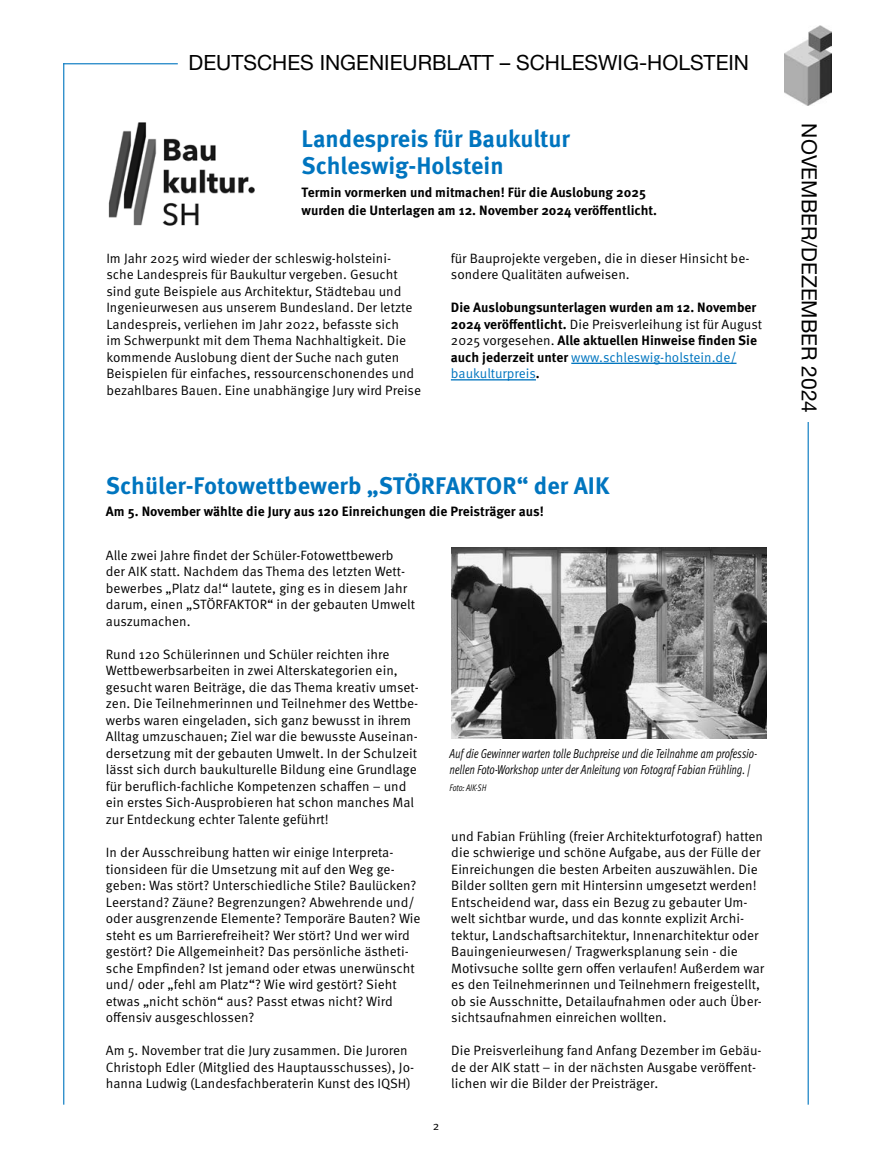
<style>
.page{position:relative;width:872px;height:1170px;background:#fff}
.page>*{position:absolute;margin:0;border:0;box-sizing:border-box;transform-origin:0 0}
.Headline_16_pt{font:700 24px/27px "Meta OT";color:#0075bf}
.t1{font:21px "Helvetica Neue LT Std";color:#000}
.Fließtext_mit_Abstand{font:13.5px/16.5px "Meta OT Norm";color:#000}
.Fließtext_mit_Abstand-2{font:700 13.5px/16.5px "Meta OT";color:#000}
.Subline{font:700 13.5px "Meta OT";color:#000}
.Bildunterschrift{font:12.9px/16.5px "Meta OT Cond Norm Ita";color:#000;scale:.87 1}
.t2{font:12px "Meta OT Norm";color:#000}
.Fotocredit{font:9.45px "Meta OT Cond Norm Ita";color:#000;scale:.87 1}
.s1{font-family:"Meta OT Norm";font-weight:400}
.s2{font-family:"Meta OT Norm";font-weight:400;color:#0075bf}
</style>
<div class="page">
<hr style="left:807px;top:222px;width:1px;height:882px;background:#0075bf">
<hr style="left:63px;top:63px;width:1px;height:1041px;background:#0075bf">
<hr style="left:63px;top:63px;width:115px;height:1px;background:#0075bf">
<img style="left:784px;top:26px;width:47px;height:79px">
<hr style="left:571px;top:362px;width:165px;height:2px;background:#0075bf">
<hr style="left:451px;top:379px;width:85px;height:1px;background:#0075bf">
<img style="left:108px;top:122px;width:147px;height:104px">
<img style="left:451px;top:547px;width:315px;height:191px">
<h2 class="t1" style="left:189px;top:50px;width:562px">DEUTSCHES INGENIEURBLATT – SCHLESWIG-HOLSTEIN</h2>
<p class="Headline_16_pt" style="left:302px;top:125px;width:270px">Landespreis für Baukultur<br>Schleswig-Holstein</p>
<p class="Subline" style="left:302px;top:183px;width:346px">Termin vormerken und mitmachen! Für die Auslobung 2025</p>
<p class="Subline" style="left:302px;top:201px;width:357px">wurden die Unterlagen am 12. November 2024 veröffentlicht.</p>
<p class="Fließtext_mit_Abstand" style="left:106px;top:250px;width:316px">Im Jahr 2025 wird wieder der schleswig-holsteini&shy;sche Landespreis für Baukultur vergeben. Gesucht sind gute Beispiele aus Architektur, Städtebau und Ingenieurwesen aus unserem Bundesland. Der letzte Landespreis, verliehen im Jahr 2022, befasste sich<br>im Schwerpunkt mit dem Thema Nachhaltigkeit. Die kommende Auslobung dient der Suche nach guten Beispielen für einfaches, ressourcenschonendes und bezahlbares Bauen. Eine unabhängige Jury wird Preise</p>
<p class="Fließtext_mit_Abstand" style="left:451px;top:250px;width:300px">für Bauprojekte vergeben, die in dieser Hinsicht be&shy;sondere Qualitäten aufweisen.</p>
<p class="Fließtext_mit_Abstand-2" style="left:451px;top:299px;width:313px">Die Auslobungsunterlagen wurden am 12. November 2024 veröffentlicht. <span class="s1">Die Preisverleihung ist für August 2025 vorgesehen.</span> Alle aktuellen Hinweise finden Sie auch jederzeit unter <span class="s2">www.schleswig-holstein.de/ baukulturpreis</span>.</p>
<p class="Headline_16_pt" style="left:106px;top:472px;width:505px">Schüler-Fotowettbewerb „STÖRFAKTOR“ der AIK</p>
<p class="Subline" style="left:106px;top:503px;width:439px">Am 5. November wählte die Jury aus 120 Einreichungen die Preisträger aus!</p>
<p class="Fließtext_mit_Abstand" style="left:106px;top:547px;width:311px">Alle zwei Jahre findet der Schüler-Fotowettbewerb der AIK statt. Nachdem das Thema des letzten Wett&shy;bewerbes „Platz da!“ lautete, ging es in diesem Jahr darum, einen „STÖRFAKTOR“ in der gebauten Umwelt auszumachen.</p>
<p class="Fließtext_mit_Abstand" style="left:106px;top:646px;width:314px">Rund 120 Schülerinnen und Schüler reichten ihre Wettbewerbsarbeiten in zwei Alterskategorien ein, gesucht waren Beiträge, die das Thema kreativ umset&shy;zen. Die Teilnehmerinnen und Teilnehmer des Wettbe&shy;werbs waren eingeladen, sich ganz bewusst in ihrem Alltag umzuschauen; Ziel war die bewusste Auseinan&shy;dersetzung mit der gebauten Umwelt. In der Schulzeit lässt sich durch baukulturelle Bildung eine Grundlage für beruflich-fachliche Kompetenzen schaffen – und ein erstes Sich-Ausprobieren hat schon manches Mal zur Entdeckung echter Talente geführt!</p>
<p class="Fließtext_mit_Abstand" style="left:106px;top:844px;width:316px">In der Ausschreibung hatten wir einige Interpreta&shy;tionsideen für die Umsetzung mit auf den Weg ge&shy;geben: Was stört? Unterschiedliche Stile? Baulücken?<br>Leerstand? Zäune? Begrenzungen? Abwehrende und/ oder ausgrenzende Elemente? Temporäre Bauten? Wie steht es um Barrierefreiheit? Wer stört? Und wer wird gestört? Die Allgemeinheit? Das persönliche ästheti&shy;sche Empfinden? Ist jemand oder etwas unerwünscht und/ oder „fehl am Platz“? Wie wird gestört? Sieht etwas „nicht schön“ aus? Passt etwas nicht? Wird offensiv ausgeschlossen?</p>
<p class="Fließtext_mit_Abstand" style="left:106px;top:1042px;width:310px">Am 5. November trat die Jury zusammen. Die Juroren<br>Christoph Edler (Mitglied des Hauptausschusses), Jo&shy;hanna Ludwig (Landesfachberaterin Kunst des IQSH)</p>
<p class="Bildunterschrift" style="left:449px;top:745px;width:355px">Auf die Gewinner warten tolle Buchpreise und die Teilnahme am professio&shy;nellen Foto-Workshop unter der Anleitung von Fotograf Fabian Frühling. |</p>
<p class="Fotocredit" style="left:449px;top:781px;width:44px">Foto: AIK-SH</p>
<p class="Fließtext_mit_Abstand" style="left:451px;top:827px;width:314px">und Fabian Frühling (freier Architekturfotograf) hatten die schwierige und schöne Aufgabe, aus der Fülle der Einreichungen die besten Arbeiten auszuwählen. Die Bilder sollten gern mit Hintersinn umgesetzt werden!<br>Entscheidend war, dass ein Bezug zu gebauter Um&shy;welt sichtbar wurde, und das konnte explizit Archi&shy;tektur, Landschaftsarchitektur, Innenarchitektur oder Bauingenieurwesen/ Tragwerksplanung sein - die Motivsuche sollte gern offen verlaufen! Außerdem war es den Teilnehmerinnen und Teilnehmern freigestellt, ob sie Ausschnitte, Detailaufnahmen oder auch Über&shy;sichtsaufnahmen einreichen wollten.</p>
<p class="Fließtext_mit_Abstand" style="left:451px;top:1042px;width:312px">Die Preisverleihung fand Anfang Dezember im Gebäu&shy;de der AIK statt – in der nächsten Ausgabe veröffent&shy;lichen wir die Bilder der Preisträger.</p>
<p class="t2" style="left:433px;top:1118px;width:8px">2</p>
<h2 class="t1" style="left:821px;top:123px;width:291px;rotate:90deg">NOVEMBER/DEZEMBER 2024</h2>
</div>
